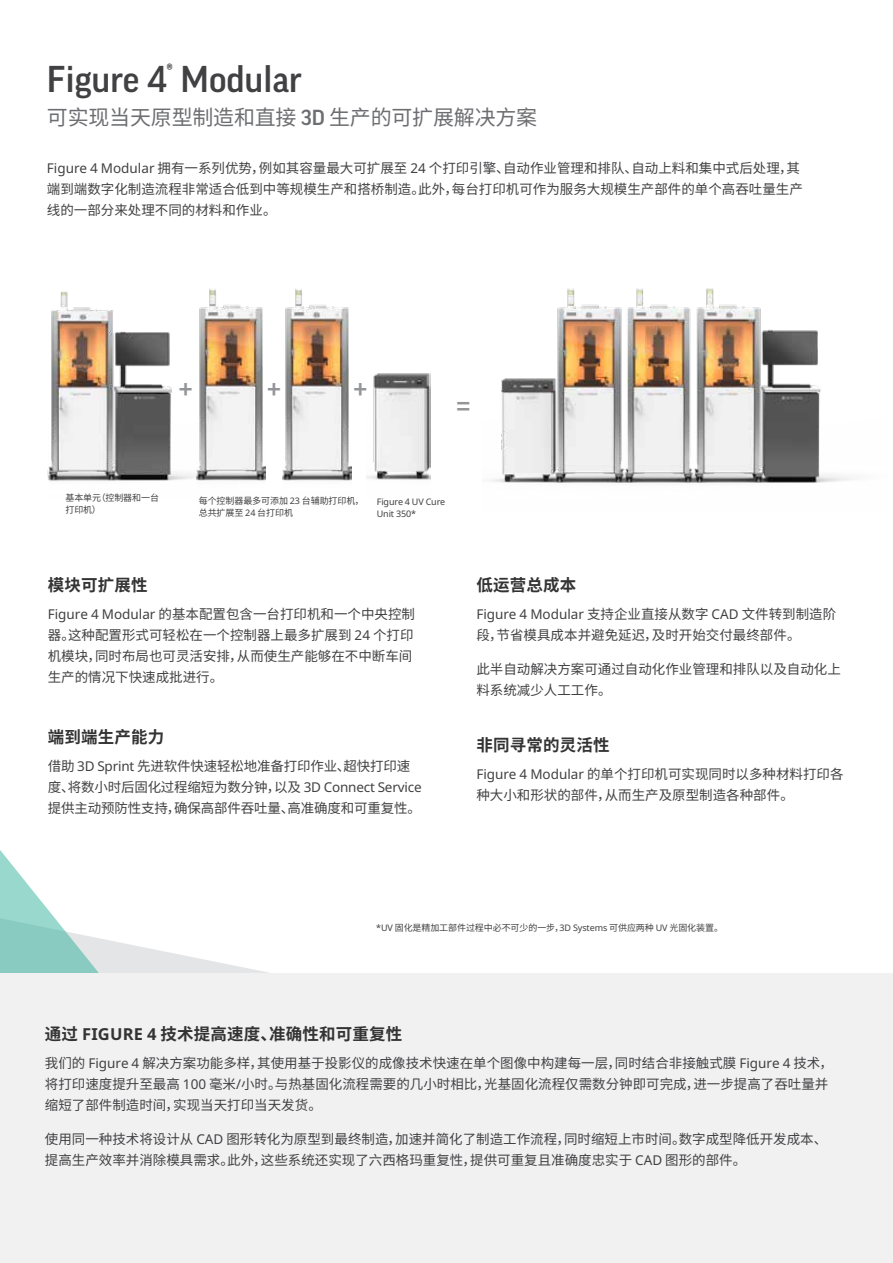
<style>
.page{position:relative;width:893px;height:1263px;background:#fff}
.page>*{position:absolute;margin:0;border:0;box-sizing:border-box;transform-origin:0 0}
.t1{font:500 36px "Good Pro";color:#414042}
.t2{font:700 23.4px "Noto Sans CJ Ksc";color:#939598}
.t3{font:21px "Noto Sans CJ Ksc";letter-spacing:-.01em;color:#6d6e71}
.t4{font:700 16.5px "Noto Sans CJ Ksc";letter-spacing:.01em;color:#333}
.t5{font:13.5px/21px "Noto Sans CJ Ksc";color:#414042}
.t6{font:13.5px "Noto Sans";color:#414042}
.t7{font:9px/12px "Noto Sans CJ Ksc";letter-spacing:-.01em;color:#414042}
.t8{font:9px/12px "Noto Sans";letter-spacing:-.01em;color:#414042}
.s1{font-family:"Good Pro";font-weight:500}
.s2{font-family:"Noto Sans"}
.s3{font-family:"Noto Sans CJ Ksc"}
</style>
<div class="page">
<svg style="left:212px;top:961px;width:57px;height:12px"></svg>
<svg style="left:16px;top:870px;width:196px;height:103px"></svg>
<svg style="left:0;top:850px;width:16px;height:123px;background:#9ad5cb"></svg>
<div style="left:0;top:973px;width:893px;height:290px;background:#f1f1f2"></div>
<img style="left:490px;top:288px;width:363px;height:195px">
<img style="left:48px;top:291px;width:148px;height:190px">
<img style="left:282px;top:289px;width:69px;height:192px">
<img style="left:196px;top:289px;width:69px;height:192px">
<img style="left:367px;top:373px;width:63px;height:107px">
<h1 class="t1" style="left:47px;top:59px;width:257px">Figure 4<sup>®</sup> Modular</h1>
<h3 class="t3" style="left:47px;top:106px;width:492px">可实现当天原型制造和直接 <span class="s1">3D</span> 生产的可扩展解决方案</h3>
<p class="t5" style="left:47px;top:158px;width:758px"><span class="s2">Figure 4 Modular</span> 拥有一系列优势，例如其容量最大可扩展至 <span class="s2">24</span> 个打印引擎、自动作业管理和排队、自动上料和集中式后处理，其端到端数字化制造流程非常适合低到中等规模生产和搭桥制造。此外，每台打印机可作为服务大规模生产部件的单个高吞吐量生产线的一部分来处理不同的材料和作业。</p>
<h2 class="t2" style="left:179px;top:376px;width:15px">+</h2>
<h2 class="t2" style="left:267px;top:376px;width:15px">+</h2>
<h2 class="t2" style="left:353px;top:376px;width:15px">+</h2>
<h2 class="t2" style="left:457px;top:393px;width:15px">=</h2>
<p class="t7" style="left:65px;top:492px;width:95px">基本单元（控制器和一台打印机）</p>
<p class="t7" style="left:199px;top:495px;width:166px">每个控制器最多可添加 <span class="s2">23</span> 台辅助打印机，总共扩展至 <span class="s2">24</span> 台打印机</p>
<p class="t8" style="left:377px;top:495px;width:70px">Figure 4 UV Cure<br>Unit 350*</p>
<p class="t4" style="left:48px;top:576px;width:101px">模块可扩展性</p>
<p class="t5" style="left:48px;top:604px;width:369px"><span class="s2">Figure 4 Modular</span> 的基本配置包含一台打印机和一个中央控制器。这种配置形式可轻松在一个控制器上最多扩展到 <span class="s2">24</span> 个打印机模块，同时布局也可灵活安排，从而使生产能够在不中断车间生产的情况下快速成批进行。</p>
<p class="t4" style="left:48px;top:727px;width:118px">端到端生产能力</p>
<p class="t5" style="left:48px;top:755px;width:375px">借助 <span class="s2">3D Sprint</span> 先进软件快速轻松地准备打印作业、超快打印速度、将数小时后固化过程缩短为数分钟，以及 <span class="s2">3D Connect Service</span>提供主动预防性支持，确保高部件吞吐量、高准确度和可重复性。</p>
<p class="t4" style="left:476px;top:576px;width:101px">低运营总成本</p>
<p class="t6" style="left:476px;top:605px;width:361px">Figure 4 Modular <span class="s3">支持企业直接从数字</span> CAD <span class="s3">文件转到制造阶</span></p>
<p class="t5" style="left:476px;top:625px;width:326px">段，节省模具成本并避免延迟，及时开始交付最终部件。</p>
<p class="t5" style="left:476px;top:659px;width:366px">此半自动解决方案可通过自动化作业管理和排队以及自动化上料系统减少人工工作。</p>
<p class="t4" style="left:476px;top:736px;width:135px">非同寻常的灵活性</p>
<p class="t5" style="left:476px;top:764px;width:369px"><span class="s2">Figure 4 Modular</span> 的单个打印机可实现同时以多种材料打印各种大小和形状的部件，从而生产及原型制造各种部件。</p>
<p class="t7" style="left:376px;top:922px;width:348px"><span class="s2">*UV</span> 固化是精加工部件过程中必不可少的一步，<span class="s2">3D Systems</span> 可供应两种 <span class="s2">UV</span> 光固化装置。</p>
<p class="t4" style="left:45px;top:1025px;width:359px">通过 <span class="s2">FIGURE 4</span> 技术提高速度、准确性和可重复性</p>
<p class="t5" style="left:45px;top:1053px;width:790px">我们的 <span class="s2">Figure 4</span> 解决方案功能多样，其使用基于投影仪的成像技术快速在单个图像中构建每一层，同时结合非接触式膜 <span class="s2">Figure 4</span> 技术，将打印速度提升至最高 <span class="s2">100</span> 毫米<span class="s2">/</span>小时。与热基固化流程需要的几小时相比，光基固化流程仅需数分钟即可完成，进一步提高了吞吐量并缩短了部件制造时间，实现当天打印当天发货。</p>
<p class="t5" style="left:45px;top:1128px;width:784px">使用同一种技术将设计从 <span class="s2">CAD</span> 图形转化为原型到最终制造，加速并简化了制造工作流程，同时缩短上市时间。数字成型降低开发成本、提高生产效率并消除模具需求。此外，这些系统还实现了六西格玛重复性，提供可重复且准确度忠实于 <span class="s2">CAD</span> 图形的部件。</p>
</div>
